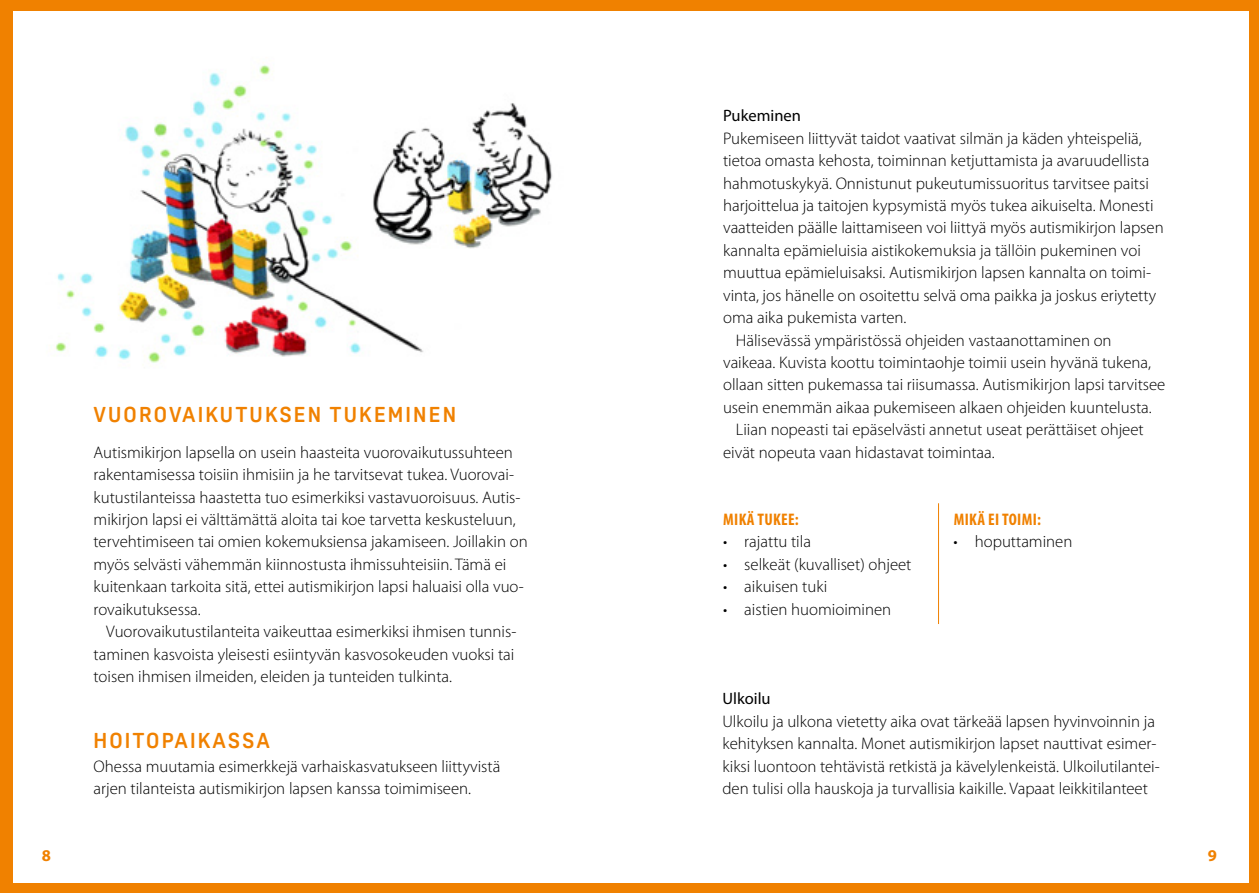
<style>
.page{position:relative;width:1259px;height:893px;background:#f08100}
.page>*{position:absolute;margin:0;border:0;box-sizing:border-box;transform-origin:0 0}
.t1{font:700 21px "Oscine";letter-spacing:.1em;color:#f08100}
.t2{font:300 16.8px/22.4px "Myriad Pro";color:#000}
.t3{font:700 condensed 16.8px "Myriad Pro";letter-spacing:.02em;color:#f08100}
.t4{font:16.5px "Myriad Pro";color:#000}
.t5{font:700 16.5px "Myriad Pro";color:#f08100}
</style>
<div class="page">
<div style="left:13px;top:11px;width:1235px;height:871px;background:#fff"></div>
<hr style="left:938px;top:503px;width:1px;height:121px;background:#f08100">
<img style="left:55px;top:65px;width:498px;height:298px">
<p class="t1" style="left:94px;top:403px;width:364px">VUOROVAIKUTUKSEN TUKEMINEN</p>
<p class="t2" style="left:94px;top:441px;width:436px">Autismikirjon lapsella on usein haasteita vuorovaikutussuhteen rakentamisessa toisiin ihmisiin ja he tarvitsevat tukea. Vuorovai&shy;kutustilanteissa haastetta tuo esimerkiksi vastavuoroisuus. Autis&shy;mikirjon lapsi ei välttämättä aloita tai koe tarvetta keskusteluun, tervehtimiseen tai omien kokemuksiensa jakamiseen. Joillakin on myös selvästi vähemmän kiinnostusta ihmissuhteisiin. Tämä ei kuitenkaan tarkoita sitä, ettei autismikirjon lapsi haluaisi olla vuo&shy;rovaikutuksessa.</p>
<p class="t2" style="left:94px;top:620px;width:424px;text-align:justify;text-indent:13px">Vuorovaikutustilanteita vaikeuttaa esimerkiksi ihmisen tunnis&shy;taminen kasvoista yleisesti esiintyvän kasvosokeuden vuoksi tai toisen ihmisen ilmeiden, eleiden ja tunteiden tulkinta.</p>
<p class="t1" style="left:94px;top:729px;width:178px">HOITOPAIKASSA</p>
<p class="t2" style="left:94px;top:755px;width:408px">Ohessa muutamia esimerkkejä varhaiskasvatukseen liittyvistä arjen tilanteista autismikirjon lapsen kanssa toimimiseen.</p>
<p class="t4" style="left:723px;top:106px;width:79px">Pukeminen</p>
<p class="t2" style="left:723px;top:127px;width:420px">Pukemiseen liittyvät taidot vaativat silmän ja käden yhteispeliä,</p>
<p class="t2" style="left:723px;top:149px;width:428px">tietoa omasta kehosta, toiminnan ketjuttamista ja avaruudellista</p>
<p class="t2" style="left:723px;top:172px;width:427px">hahmotuskykyä. Onnistunut pukeutumissuoritus tarvitsee paitsi</p>
<p class="t2" style="left:723px;top:194px;width:432px">harjoittelua ja taitojen kypsymistä myös tukea aikuiselta. Monesti</p>
<p class="t2" style="left:723px;top:216px;width:442px">vaatteiden päälle laittamiseen voi liittyä myös autismikirjon lapsen</p>
<p class="t2" style="left:723px;top:239px;width:419px">kannalta epämieluisia aistikokemuksia ja tällöin pukeminen voi</p>
<p class="t2" style="left:723px;top:261px;width:429px">muuttua epämieluisaksi. Autismikirjon lapsen kannalta on toimi-</p>
<p class="t2" style="left:723px;top:284px;width:434px">vinta, jos hänelle on osoitettu selvä oma paikka ja joskus eriytetty</p>
<p class="t2" style="left:723px;top:306px;width:185px">oma aika pukemista varten.</p>
<p class="t2" style="left:736px;top:329px;width:377px">Hälisevässä ympäristössä ohjeiden vastaanottaminen on</p>
<p class="t2" style="left:723px;top:351px;width:429px">vaikeaa. Kuvista koottu toimintaohje toimii usein hyvänä tukena,</p>
<p class="t2" style="left:723px;top:373px;width:444px">ollaan sitten pukemassa tai riisumassa. Autismikirjon lapsi tarvitsee</p>
<p class="t2" style="left:723px;top:396px;width:430px">usein enemmän aikaa pukemiseen alkaen ohjeiden kuuntelusta.</p>
<p class="t2" style="left:736px;top:418px;width:409px">Liian nopeasti tai epäselvästi annetut useat perättäiset ohjeet</p>
<p class="t2" style="left:723px;top:441px;width:273px">eivät nopeuta vaan hidastavat toimintaa.</p>
<p class="t3" style="left:723px;top:509px;width:77px">MIKÄ TUKEE:</p>
<p class="t2" style="left:723px;top:530px;width:89px">• rajattu tila</p>
<p class="t2" style="left:723px;top:553px;width:190px">• selkeät (kuvalliset) ohjeet</p>
<p class="t2" style="left:723px;top:575px;width:106px">• aikuisen tuki</p>
<p class="t2" style="left:723px;top:598px;width:170px">• aistien huomioiminen</p>
<p class="t3" style="left:953px;top:509px;width:89px">MIKÄ EI TOIMI:</p>
<p class="t2" style="left:953px;top:530px;width:120px">• hoputtaminen</p>
<p class="t4" style="left:722px;top:689px;width:50px">Ulkoilu</p>
<p class="t2" style="left:722px;top:710px;width:439px">Ulkoilu ja ulkona vietetty aika ovat tärkeää lapsen hyvinvoinnin ja kehityksen kannalta. Monet autismikirjon lapset nauttivat esimer&shy;kiksi luontoon tehtävistä retkistä ja kävelylenkeistä. Ulkoilutilantei&shy;den tulisi olla hauskoja ja turvallisia kaikille. Vapaat leikkitilanteet</p>
<p class="t5" style="left:42px;top:845px;width:11px">8</p>
<p class="t5" style="left:1207px;top:845px;width:11px">9</p>
</div>
